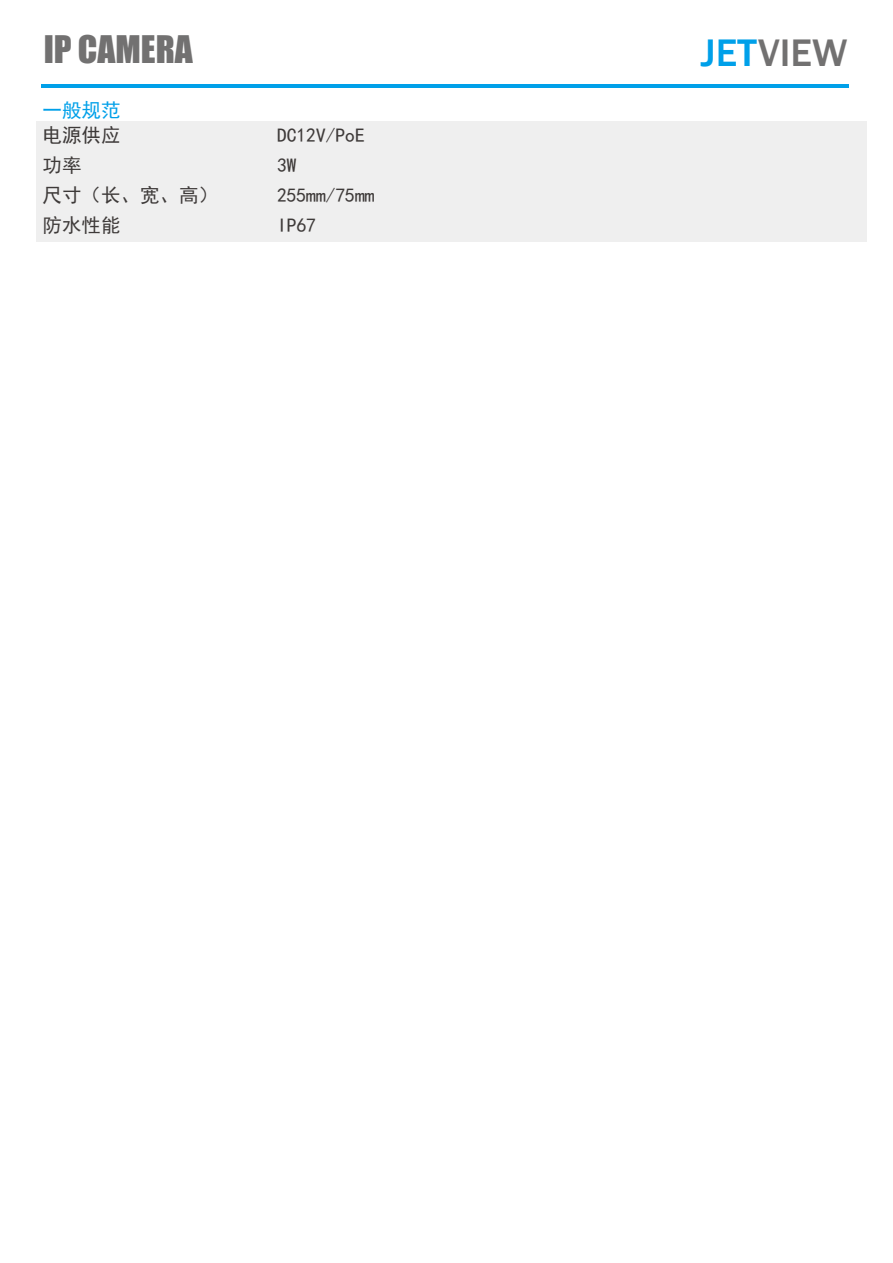
<style>
.page{position:relative;width:893px;height:1263px;background:#fff}
.page>*{position:absolute;margin:0;border:0;box-sizing:border-box;transform-origin:0 0}
.t1{font:500 39.45px "Franklin Gothic";color:#727171}
.t2{font:34.95px "Impact";color:#727171}
.t3{font:19.5px/30px "Sim Hei";color:#3e3a39}
.t4{font:19.5px "Sim Hei";color:#00a0e9}
.s1{color:#00a0e9}
</style>
<div class="page">
<hr style="left:41px;top:84px;width:808px;height:3px;background:#00a0e9">
<div style="left:36px;top:122px;width:830px;height:120px;background:#efefef"></div>
<h2 class="t2" style="left:44px;top:22px;width:151px">IP CAMERA</h2>
<h1 class="t1" style="left:701px;top:29px;width:148px"><span class="s1">JET</span>VIEW</h1>
<p class="t4" style="left:42px;top:100px;width:79px">一般规范</p>
<p class="t3" style="left:42px;top:120px;width:177px">电源供应<br>功率<br>尺寸（长、宽、高）防水性能</p>
<p class="t3" style="left:277px;top:120px;width:99px">DC12V/PoE<br>3W<br>255mm/75mm<br>IP67</p>
</div>
